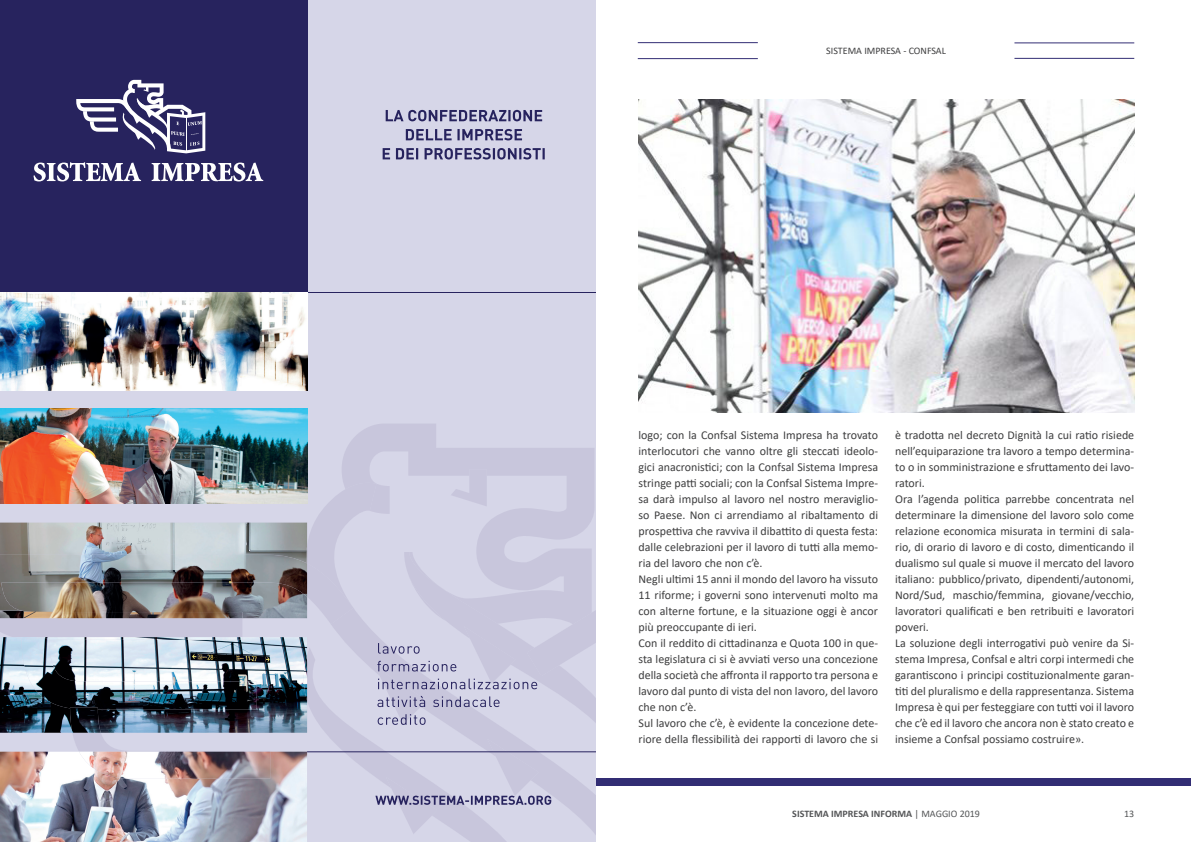
<style>
.page{position:relative;width:1191px;height:842px;background:#fff}
.page>*{position:absolute;margin:0;border:0;box-sizing:border-box;transform-origin:0 0}
.testo{font:12px/16px "Calibri";color:#3e3e3f;text-align:justify}
.data{font:700 10px "Calibri";color:#545557}
.t1{font:10px "Calibri";color:#3e3e3f}
.t2{font:10px "Calibri";color:#545557}
.s1{font-weight:400}
</style>
<div class="page">
<div style="left:595px;top:778px;width:596px;height:7px;background:#322d74"></div>
<hr style="left:638px;top:58px;width:120px;height:1px;background:#322d74">
<hr style="left:638px;top:42px;width:120px;height:1px;background:#322d74">
<hr style="left:1014px;top:58px;width:120px;height:1px;background:#322d74">
<hr style="left:1014px;top:43px;width:120px;height:1px;background:#322d74">
<img style="left:638px;top:99px;width:496px;height:313px">
<div style="left:0;top:0;width:595px;height:469px;background:#d6d6e8"></div>
<svg style="left:342px;top:424px;width:252px;height:45px;background:#cdcce1"></svg>
<svg style="left:525px;top:725px;width:70px;height:117px;background:#d1d0e3"></svg>
<svg style="left:302px;top:725px;width:223px;height:117px;background:#d2d1e4"></svg>
<svg style="left:72px;top:733px;width:198px;height:19px;background:#d2d1e4"></svg>
<hr style="left:307px;top:292px;width:288px;height:1px;background:#27235e">
<div style="left:0;top:0;width:307px;height:292px;background:#27235e"></div>
<svg style="left:76px;top:80px;width:129px;height:73px"></svg>
<svg style="left:33px;top:162px;width:108px;height:19px"></svg>
<svg style="left:152px;top:163px;width:111px;height:18px"></svg>
<img style="left:0;top:408px;width:307px;height:61px">
<img style="left:0;top:292px;width:307px;height:98px">
<img style="left:0;top:752px;width:307px;height:90px">
<img style="left:79px;top:752px;width:191px;height:27px">
<img style="left:0;top:725px;width:307px;height:8px">
<img style="left:70px;top:725px;width:31px;height:8px">
<img style="left:0;top:469px;width:595px;height:256px">
<svg style="left:375px;top:739px;width:176px;height:95px;background:#c9c8dd"></svg>
<hr style="left:307px;top:752px;width:288px;height:1px;background:#27235e">
<svg style="left:382px;top:148px;width:163px;height:11px;background:#8684a9"></svg>
<svg style="left:406px;top:129px;width:116px;height:11px"></svg>
<svg style="left:386px;top:110px;width:156px;height:11px;background:#8482a7"></svg>
<p class="t1" style="left:826px;top:44px;width:121px">SISTEMA IMPRESA - CONFSAL</p>
<p class="testo" style="left:638px;top:426px;width:241px">logo; con la Confsal Sistema Impresa ha trovato interlocutori che vanno oltre gli steccati ideolo&shy;gici anacronistici; con la Confsal Sistema Impresa stringe patti sociali; con la Confsal Sistema Impre&shy;sa darà impulso al lavoro nel nostro meraviglio&shy;so Paese. Non ci arrendiamo al ribaltamento di prospettiva che ravviva il dibattito di questa festa: dalle celebrazioni per il lavoro di tutti alla memo&shy;ria del lavoro che non c’è.</p>
<p class="testo" style="left:638px;top:570px;width:241px">Negli ultimi 15 anni il mondo del lavoro ha vissuto 11 riforme; i governi sono intervenuti molto ma con alterne fortune, e la situazione oggi è ancor più preoccupante di ieri.</p>
<p class="testo" style="left:638px;top:634px;width:241px">Con il reddito di cittadinanza e Quota 100 in que&shy;sta legislatura ci si è avviati verso una concezione della società che affronta il rapporto tra persona e lavoro dal punto di vista del non lavoro, del lavoro che non c’è.</p>
<p class="testo" style="left:638px;top:714px;width:241px">Sul lavoro che c’è, è evidente la concezione dete&shy;riore della flessibilità dei rapporti di lavoro che si</p>
<p class="testo" style="left:895px;top:426px;width:241px">è tradotta nel decreto Dignità la cui ratio risiede nell’equiparazione tra lavoro a tempo determina&shy;to o in somministrazione e sfruttamento dei lavo&shy;ratori.</p>
<p class="testo" style="left:895px;top:490px;width:241px">Ora l’agenda politica parrebbe concentrata nel determinare la dimensione del lavoro solo come relazione economica misurata in termini di sala&shy;rio, di orario di lavoro e di costo, dimenticando il dualismo sul quale si muove il mercato del lavoro italiano: pubblico/privato, dipendenti/autonomi, Nord/Sud, maschio/femmina, giovane/vecchio, lavoratori qualificati e ben retribuiti e lavoratori poveri.</p>
<p class="testo" style="left:895px;top:634px;width:241px">La soluzione degli interrogativi può venire da Si&shy;stema Impresa, Confsal e altri corpi intermedi che garantiscono i principi costituzionalmente garan&shy;titi del pluralismo e della rappresentanza. Sistema Impresa è qui per festeggiare con tutti voi il lavoro che c’è ed il lavoro che ancora non è stato creato e insieme a Confsal possiamo costruire».</p>
<p class="data" style="left:792px;top:807px;width:189px">SISTEMA IMPRESA INFORMA <span class="s1">| MAGGIO 2019</span></p>
<p class="t2" style="left:1124px;top:807px;width:12px">13</p>
</div>
